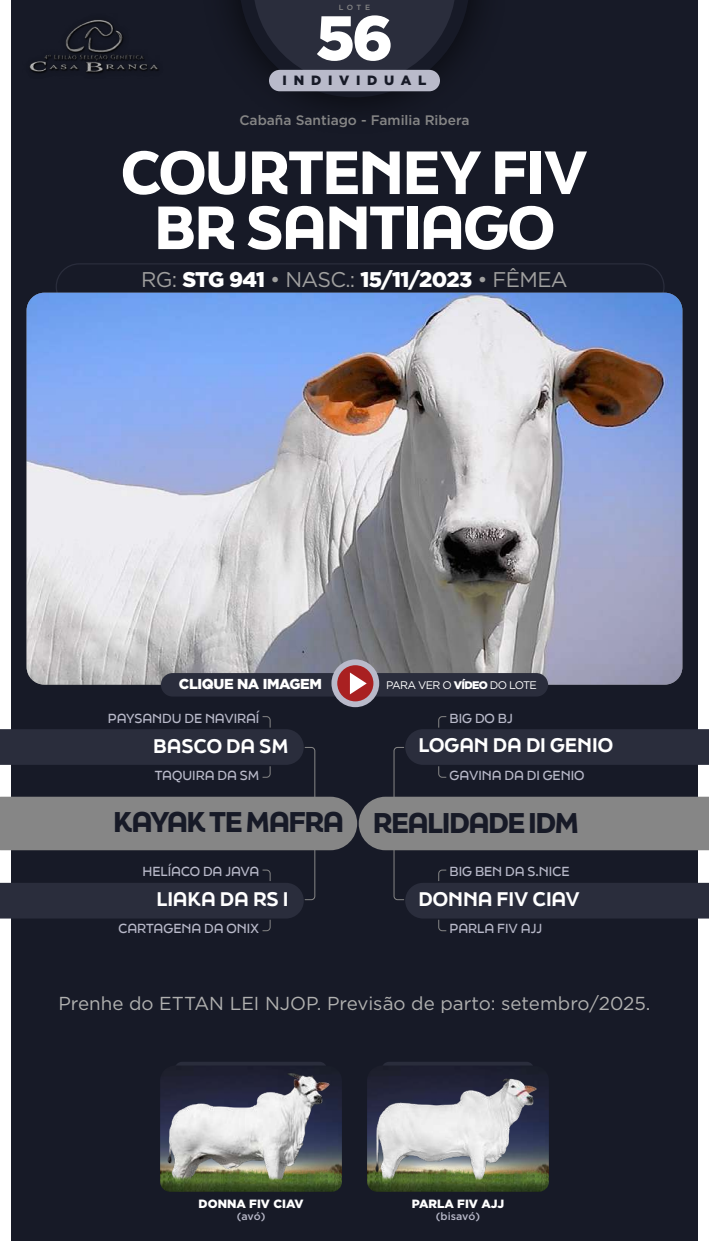
<style>
.page{position:relative;width:709px;height:1241px;background:#fff}
.page>*{position:absolute;margin:0;border:0;box-sizing:border-box;transform-origin:0 0}
.t1{font:900 62.5px "Gotham";color:#fff}
.t2{font:900 57.5px/55px "Final Six";letter-spacing:-.025em;color:#fff;text-align:center}
.t3{font:900 27.12px "Final Six";letter-spacing:-.05em;color:#171a27}
.t4{font:21.25px "Gotham";letter-spacing:-.03em;color:#a0a09f}
.t5{font:18.75px "Gotham";color:#b1b1b0}
.t6{font:800 18.75px "Final Six";color:#fff}
.t7{font:900 14.38px "Gotham";letter-spacing:-.025em;color:#fff}
.t8{font:500 13.75px "Gotham";color:#868686}
.t9{font:900 13.38px "Gotham";letter-spacing:.5em;color:#171a27}
.t10{font:500 12.5px "Final Six";color:#b9baca}
.t11{font:900 12px "Gotham";color:#fff}
.t12{font:11px "Gotham";letter-spacing:-.06em;color:#fff}
.t13{font:500 10.62px "Gotham";color:#b9baca}
.t14{font:500 7.5px "Gotham";color:#868686}
.s1{font-weight:900;color:#fff}
.s2{font-weight:900}
</style>
<div class="page">
<div style="left:11px;top:0;width:687px;height:1240px;background:#171a27"></div>
<img style="left:29px;top:20px;width:130px;height:54px">
<svg style="left:0;top:716px;width:709px;height:215px"></svg>
<svg style="left:239px;top:0;width:231px;height:97px"></svg>
<div style="left:56px;top:263px;width:608px;height:47px;border:1px solid #2a2d3c;border-radius:23px"></div>
<div style="left:269px;top:70px;width:171px;height:21px;background:#b9baca;border-radius:11px"></div>
<img style="left:27px;top:293px;width:655px;height:391px">
<div style="left:175px;top:1061px;width:152px;height:15px;background:#2a2d3c;border-radius:8px"></div>
<img style="left:160px;top:1065px;width:182px;height:126px">
<img style="left:160px;top:1166px;width:182px;height:20px;border-radius:10px">
<img style="left:167px;top:1069px;width:164px;height:102px">
<img style="left:160px;top:1171px;width:182px;height:20px;border-radius:10px">
<div style="left:381px;top:1061px;width:153px;height:15px;background:#2a2d3c;border-radius:8px"></div>
<img style="left:367px;top:1065px;width:182px;height:126px">
<img style="left:367px;top:1166px;width:182px;height:20px;border-radius:10px">
<img style="left:373px;top:1076px;width:165px;height:96px">
<img style="left:367px;top:1171px;width:182px;height:20px;border-radius:10px">
<div style="left:161px;top:673px;width:195px;height:23px;background:#2a2d3c;border-radius:12px"></div>
<div style="left:352px;top:673px;width:196px;height:23px;background:#2a2d3c;border-radius:12px"></div>
<svg style="left:334px;top:662px;width:42px;height:42px"></svg>
<svg style="left:350px;top:672px;width:17px;height:22px"></svg>
<div style="left:331px;top:659px;width:48px;height:48px;border:6px solid #b9baca;border-radius:50%"></div>
<p class="t14" style="left:339px;top:3px;width:33px">LOTE</p>
<h1 class="t1" style="left:316px;top:2px;width:79px">56</h1>
<p class="t9" style="left:283px;top:73px;width:145px">INDIVIDUAL</p>
<p class="t8" style="left:239px;top:113px;width:231px">Cabaña Santiago - Familia Ribera</p>
<h2 class="t2" style="left:121px;top:144px;width:468px">COURTENEY FIV<br>BR SANTIAGO</h2>
<h3 class="t4" style="left:141px;top:268px;width:428px">RG: <span class="s1">STG 941</span> • NASC.: <span class="s1">15/11/2023</span> • FÊMEA</h3>
<p class="t7" style="left:179px;top:675px;width:145px">CLIQUE NA IMAGEM</p>
<p class="t12" style="left:386px;top:678px;width:152px">PARA VER O <span class="s2">VÍDEO</span> DO LOTE</p>
<p class="t10" style="left:108px;top:708px;width:153px">PAYSANDU DE NAVIRAÍ</p>
<p class="t10" style="left:449px;top:708px;width:65px">BIG DO BJ</p>
<h3 class="t6" style="left:153px;top:731px;width:137px">BASCO DA SM</h3>
<h3 class="t6" style="left:418px;top:731px;width:196px">LOGAN DA DI GENIO</h3>
<p class="t10" style="left:155px;top:765px;width:106px">TAQUIRA DA SM</p>
<h3 class="t3" style="left:113px;top:801px;width:232px">KAYAK TE MAFRA</h3>
<p class="t10" style="left:449px;top:765px;width:136px">GAVINA DA DI GENIO</p>
<h3 class="t3" style="left:373px;top:802px;width:208px">REALIDADE IDM</h3>
<p class="t10" style="left:143px;top:862px;width:118px">HELÍACO DA JAVA</p>
<p class="t10" style="left:449px;top:862px;width:121px">BIG BEN DA S.NICE</p>
<h3 class="t6" style="left:156px;top:885px;width:134px">LIAKA DA RS I</h3>
<h3 class="t6" style="left:418px;top:885px;width:163px">DONNA FIV CIAV</h3>
<p class="t10" style="left:118px;top:919px;width:142px">CARTAGENA DA ONIX</p>
<p class="t10" style="left:449px;top:919px;width:94px">PARLA FIV AJJ</p>
<h3 class="t5" style="left:58px;top:993px;width:593px">Prenhe do ETTAN LEI NJOP. Previsão de parto: setembro/2025.</h3>
<p class="t11" style="left:199px;top:1196px;width:106px">DONNA FIV CIAV</p>
<p class="t13" style="left:237px;top:1209px;width:30px">(avó)</p>
<p class="t11" style="left:412px;top:1196px;width:94px">PARLA FIV AJJ</p>
<p class="t13" style="left:436px;top:1209px;width:46px">(bisavó)</p>
</div>
